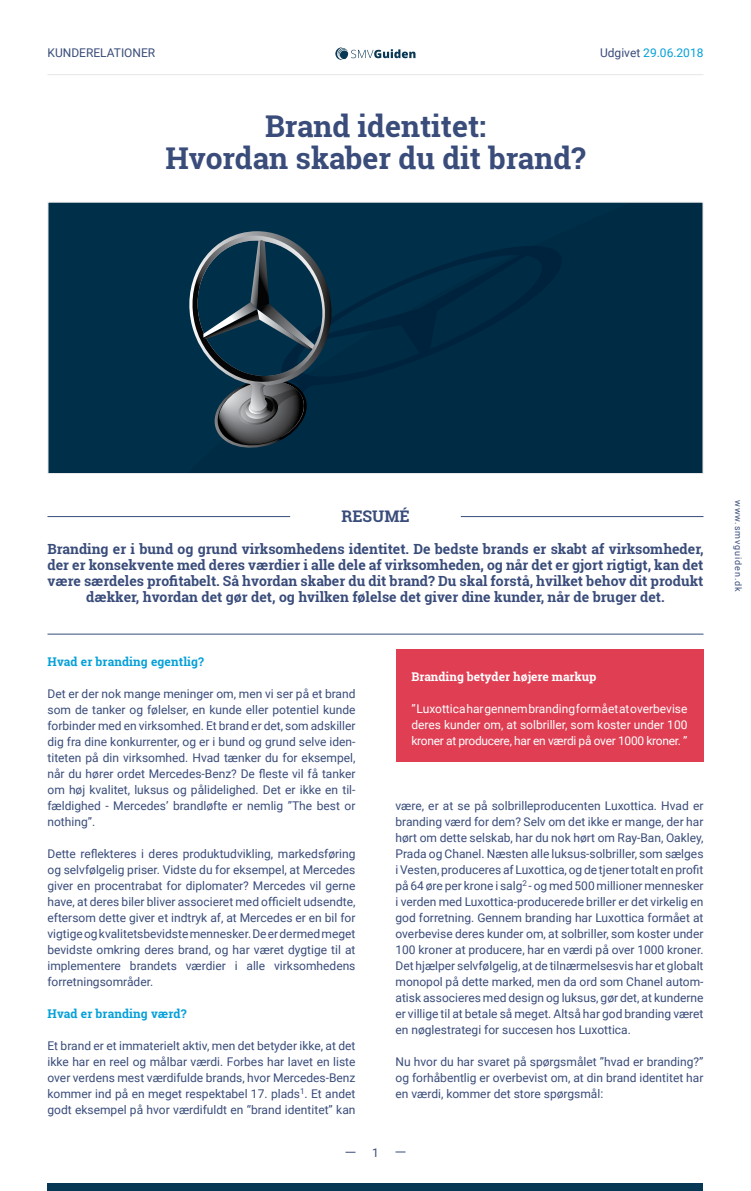
<style>
.page{position:relative;width:751px;height:1191px;background:#fff}
.page>*{position:absolute;margin:0;border:0;box-sizing:border-box;transform-origin:0 0}
.t1{font:700 30px/32px "Roboto Slab";color:#394c7a;text-align:center}
.t2{font:700 16px "Roboto Slab";color:#394c7a}
.t3{font:700 14px/16px "Roboto Slab";color:#394c7a;text-align:center}
.t4{font:12px/16px "Roboto";color:#394c7a;text-align:justify}
.t5{font:12px/16px "Roboto";letter-spacing:-.025em;color:#fff;text-align:justify}
.t6{font:700 12px "Roboto Slab";letter-spacing:.01em;color:#04a0d9}
.t7{font:700 12px "Roboto Slab";color:#fff}
.t8{font:12px "Roboto";color:#04a0d9}
.t9{font:12px "Roboto";color:#384d7b}
.t10{font:9px "Roboto";letter-spacing:.1em;color:#394c7a}
.s1{color:#394c7a}
</style>
<div class="page">
<div style="left:48px;top:1183px;width:656px;height:8px;background:#063755"></div>
<svg style="left:336px;top:47px;width:80px;height:13px"></svg>
<hr style="left:48px;top:74px;width:656px;height:1px;background:#e6e7e8">
<div style="left:48px;top:202px;width:655px;height:271px;background:#002f4a"></div>
<svg style="left:340px;top:246px;width:222px;height:136px"></svg>
<svg style="left:189px;top:231px;width:151px;height:217px"></svg>
<div style="left:48px;top:202px;width:656px;height:272px;border:1px solid #e6e7e8"></div>
<hr style="left:48px;top:516px;width:242px;height:1px;background:#384d7b">
<hr style="left:461px;top:516px;width:243px;height:1px;background:#384d7b">
<hr style="left:48px;top:634px;width:656px;height:1px;background:#384d7b">
<div style="left:396px;top:649px;width:308px;height:113px;background:#df3e53"></div>
<p class="t4" style="left:48px;top:44px;width:109px">KUNDERELATIONER</p>
<p class="t8" style="left:600px;top:44px;width:105px"><span class="s1">Udgivet</span> 29.06.2018</p>
<h1 class="t1" style="left:165px;top:110px;width:422px">Brand identitet:<br>Hvordan skaber du dit brand?</h1>
<h2 class="t2" style="left:341px;top:505px;width:70px">RESUMÉ</h2>
<p class="t3" style="left:48px;top:541px;width:658px">Branding er i bund og grund virksomhedens identitet. De bedste brands er skabt af virksomheder, der er konsekvente med deres værdier i alle dele af virksomheden, og når det er gjort rigtigt, kan det være særdeles profitabelt. Så hvordan skaber du dit brand? Du skal forstå, hvilket behov dit produkt dækker, hvordan det gør det, og hvilken følelse det giver dine kunder, når de bruger det.</p>
<p class="t6" style="left:48px;top:653px;width:158px">Hvad er branding egentlig?</p>
<p class="t4" style="left:48px;top:685px;width:310px">Det er der nok mange meninger om, men vi ser på et brand som de tanker og følelser, en kunde eller potentiel kunde forbinder med en virksomhed. Et brand er det, som adskiller dig fra dine konkurrenter, og er i bund og grund selve iden&shy;titeten på din virksomhed. Hvad tænker du for eksempel, når du hører ordet Mercedes-Benz? De fleste vil få tanker om høj kvalitet, luksus og pålidelighed. Det er ikke en til&shy;fældighed - Mercedes’ brandløfte er nemlig ”The best or nothing”.</p>
<p class="t4" style="left:48px;top:845px;width:310px">Dette reflekteres i deres produktudvikling, markedsføring og selvfølgelig priser. Vidste du for eksempel, at Mercedes giver en procentrabat for diplomater? Mercedes vil gerne have, at deres biler bliver associeret med officielt udsendte, eftersom dette giver et indtryk af, at Mercedes er en bil for vigtige og kvalitetsbevidste mennesker. De er dermed meget bevidste omkring deres brand, og har været dygtige til at implementere brandets værdier i alle virksomhedens forretningsområder.</p>
<p class="t6" style="left:48px;top:1005px;width:141px">Hvad er branding værd?</p>
<p class="t4" style="left:47px;top:1037px;width:310px">Et brand er et immaterielt aktiv, men det betyder ikke, at det ikke har en reel og målbar værdi. Forbes har lavet en liste over verdens mest værdifulde brands, hvor Mercedes-Benz kommer ind på en meget respektabel 17. plads<sup>1</sup>. Et andet godt eksempel på hvor værdifuldt en “brand identitet” kan</p>
<p class="t9" style="left:372px;top:1144px;width:8px">1</p>
<p class="t7" style="left:412px;top:669px;width:186px">Branding betyder højere markup</p>
<p class="t5" style="left:412px;top:701px;width:278px">” Luxottica har gennem branding formået at overbevise deres kunder om, at solbriller, som koster under 100 kroner at producere, har en værdi på over 1000 kroner. ”</p>
<p class="t4" style="left:396px;top:797px;width:310px">være, er at se på solbrilleproducenten Luxottica. Hvad er branding værd for dem? Selv om det ikke er mange, der har hørt om dette selskab, har du nok hørt om Ray-Ban, Oakley, Prada og Chanel. Næsten alle luksus-solbriller, som sælges i Vesten, produceres af Luxottica, og de tjener totalt en profit på 64 øre per krone i salg<sup>2</sup> - og med 500 millioner mennesker i verden med Luxottica-producerede briller er det virkelig en god forretning. Gennem branding har Luxottica formået at overbevise deres kunder om, at solbriller, som koster under 100 kroner at producere, har en værdi på over 1000 kroner.<br>Det hjælper selvfølgelig, at de tilnærmelsesvis har et globalt monopol på dette marked, men da ord som Chanel autom&shy;atisk associeres med design og luksus, gør det, at kunderne er villige til at betale så meget. Altså har god branding været en nøglestrategi for succesen hos Luxottica.</p>
<p class="t4" style="left:396px;top:1053px;width:310px">Nu hvor du har svaret på spørgsmålet ”hvad er branding?” og forhåbentlig er overbevist om, at din brand identitet har en værdi, kommer det store spørgsmål:</p>
<p class="t10" style="left:745px;top:500px;width:93px;rotate:90deg">www.smvguiden.dk</p>
</div>
